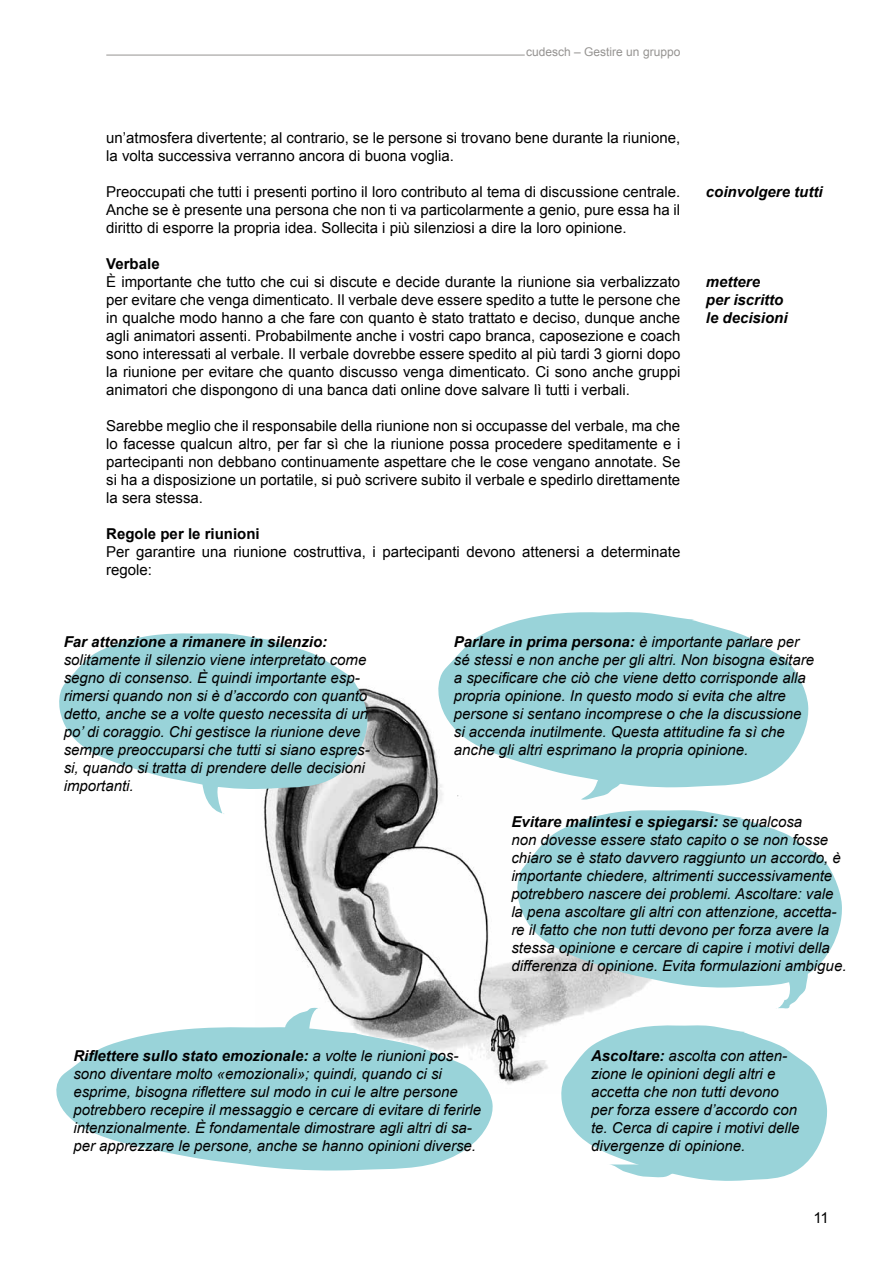
<style>
.page{position:relative;width:893px;height:1263px;background:#fff}
.page>*{position:absolute;margin:0;border:0;box-sizing:border-box;transform-origin:0 0}
.t1{font:italic 15px/18px "Arial";color:#000}
.t2{font:15px/18px "Arial";color:#000;text-align:justify}
.t3{font:italic 700 15px/18px "Arial";color:#000}
.t4{font:700 15px "Arial";color:#000}
.t5{font:12px "Arial";color:#959391}
.s1{font-weight:700}
</style>
<div class="page">
<hr style="left:106px;top:55px;width:419px;height:1px;background:#959391">
<img style="left:263px;top:689px;width:380px;height:396px">
<svg style="left:438px;top:612px;width:371px;height:176px;fill:#99d3d9"></svg>
<svg style="left:581px;top:777px;width:44px;height:23px"></svg>
<svg style="left:59px;top:633px;width:309px;height:156px;fill:#99d3d9"></svg>
<svg style="left:202px;top:777px;width:23px;height:37px"></svg>
<svg style="left:517px;top:809px;width:325px;height:179px;background:#abd9de"></svg>
<svg style="left:776px;top:966px;width:32px;height:43px"></svg>
<svg style="left:561px;top:1025px;width:266px;height:156px"></svg>
<svg style="left:56px;top:1026px;width:438px;height:145px;fill:#99d3d9"></svg>
<svg style="left:284px;top:1006px;width:37px;height:25px"></svg>
<p class="t5" style="left:526px;top:43px;width:156px">cudesch – Gestire un gruppo</p>
<p class="t2" style="left:106px;top:129px;width:575px">un’atmosfera divertente; al contrario, se le persone si trovano bene durante la riunione, la volta successiva verranno ancora di buona voglia.</p>
<p class="t2" style="left:106px;top:183px;width:576px">Preoccupati che tutti i presenti portino il loro contributo al tema di discussione centrale.<br>Anche se è presente una persona che non ti va particolarmente a genio, pure essa ha il diritto di esporre la propria idea. Sollecita i più silenziosi a dire la loro opinione.</p>
<p class="t4" style="left:106px;top:254px;width:55px">Verbale</p>
<p class="t2" style="left:106px;top:273px;width:576px">È importante che tutto che cui si discute e decide durante la riunione sia verbalizzato per evitare che venga dimenticato. Il verbale deve essere spedito a tutte le persone che in qualche modo hanno a che fare con quanto è stato trattato e deciso, dunque anche agli animatori assenti. Probabilmente anche i vostri capo branca, caposezione e coach sono interessati al verbale. Il verbale dovrebbe essere spedito al più tardi 3 giorni dopo la riunione per evitare che quanto discusso venga dimenticato. Ci sono anche gruppi animatori che dispongono di una banca dati online dove salvare lì tutti i verbali.</p>
<p class="t2" style="left:106px;top:417px;width:576px">Sarebbe meglio che il responsabile della riunione non si occupasse del verbale, ma che lo facesse qualcun altro, per far sì che la riunione possa procedere speditamente e i partecipanti non debbano continuamente aspettare che le cose vengano annotate. Se si ha a disposizione un portatile, si può scrivere subito il verbale e spedirlo direttamente la sera stessa.</p>
<p class="t4" style="left:106px;top:524px;width:155px">Regole per le riunioni</p>
<p class="t2" style="left:106px;top:543px;width:575px">Per garantire una riunione costruttiva, i partecipanti devono attenersi a determinate regole:</p>
<p class="t3" style="left:706px;top:184px;width:118px">coinvolgere tutti</p>
<p class="t3" style="left:706px;top:274px;width:83px">mettere<br>per iscritto le decisioni</p>
<p class="t3" style="left:64px;top:634px;width:265px">Far attenzione a rimanere in silenzio:</p>
<p class="t1" style="left:64px;top:651px;width:307px">solitamente il silenzio viene interpretato come segno di consenso. È quindi importante esp&shy;rimersi quando non si è d’accordo con quanto detto, anche se a volte questo necessita di un po’ di coraggio. Chi gestisce la riunione deve sempre preoccuparsi che tutti si siano espres&shy;si, quando si tratta di prendere delle decisioni importanti.</p>
<p class="t1" style="left:454px;top:633px;width:362px"><span class="s1">Parlare in prima persona:</span> è importante parlare per sé stessi e non anche per gli altri. Non bisogna esitare a specificare che ciò che viene detto corrisponde alla propria opinione. In questo modo si evita che altre persone si sentano incomprese o che la discussione si accenda inutilmente. Questa attitudine fa sì che anche gli altri esprimano la propria opinione.</p>
<p class="t1" style="left:511px;top:813px;width:337px"><span class="s1">Evitare malintesi e spiegarsi:</span> se qualcosa<br>non dovesse essere stato capito o se non fosse chiaro se è stato davvero raggiunto un accordo, è importante chiedere, altrimenti successivamente potrebbero nascere dei problemi. Ascoltare: vale la pena ascoltare gli altri con attenzione, accetta&shy;re il fatto che non tutti devono per forza avere la stessa opinione e cercare di capire i motivi della differenza di opinione. Evita formulazioni ambigue.</p>
<p class="t1" style="left:73px;top:1047px;width:409px"><span class="s1">Riflettere sullo stato emozionale:</span> a volte le riunioni pos&shy;sono diventare molto «emozionali»; quindi, quando ci si esprime, bisogna riflettere sul modo in cui le altre persone potrebbero recepire il messaggio e cercare di evitare di ferirle intenzionalmente. È fondamentale dimostrare agli altri di sa&shy;per apprezzare le persone, anche se hanno opinioni diverse.</p>
<p class="t1" style="left:591px;top:1047px;width:210px"><span class="s1">Ascoltare:</span> ascolta con atten&shy;zione le opinioni degli altri e accetta che non tutti devono per forza essere d’accordo con te. Cerca di capire i motivi delle divergenze di opinione.</p>
<p class="t2" style="left:813px;top:1209px;width:17px">11</p>
</div>
